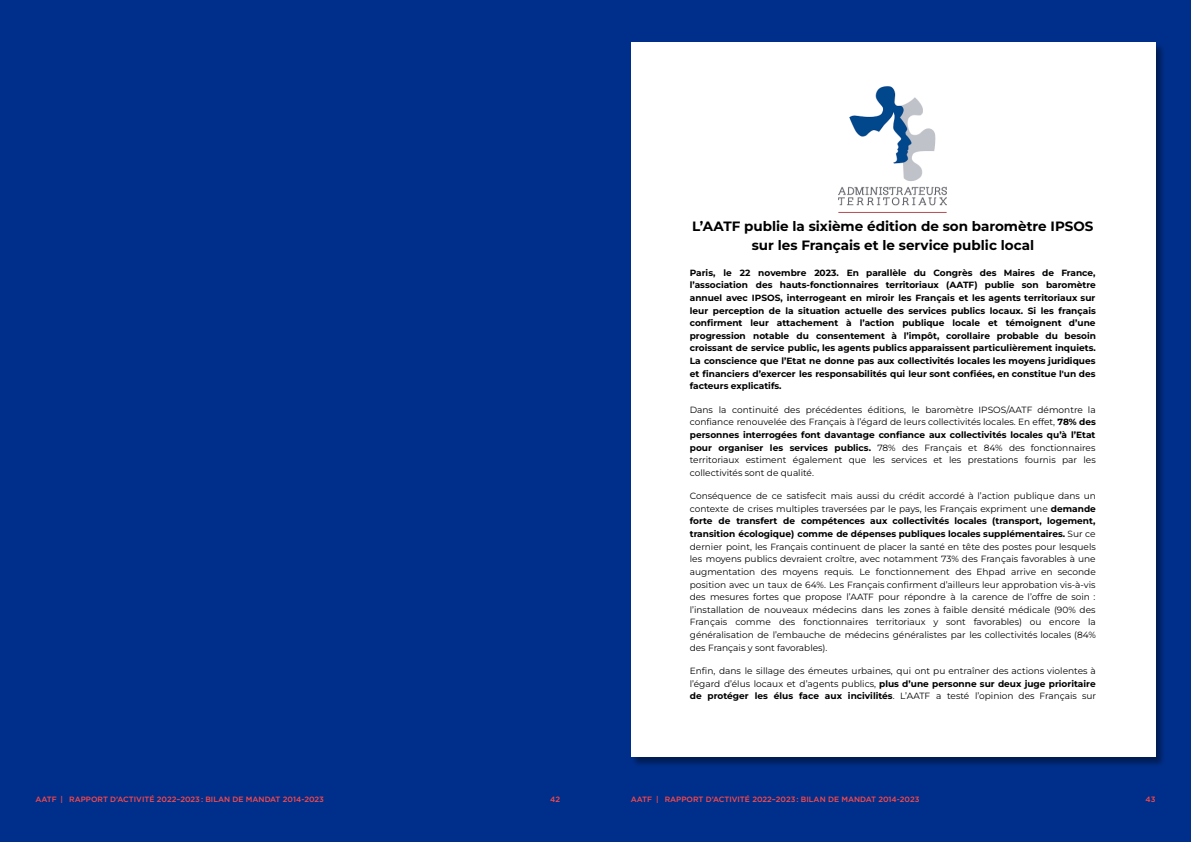
<style>
.page{position:relative;width:1191px;height:842px;background:#002f8b}
.page>*{position:absolute;margin:0;border:0;box-sizing:border-box;transform-origin:0 0}
.t1{font:700 13.5px/18.9px "Montserrat";color:#000;text-align:center}
.t2{font:9px/12.6px "Montserrat";color:#000;text-align:justify}
.t3{font:700 9px/12.6px "Montserrat";color:#000;text-align:justify}
.t4{font:500 7.7px "Gotham";color:#ff4848}
.s1{font-weight:700}
</style>
<div class="page">
<div style="left:630px;top:42px;width:535px;height:725px;background:#000;opacity:.4"></div>
<div style="left:631px;top:43px;width:524px;height:714px;background:#fff"></div>
<img style="left:839px;top:87px;width:108px;height:125px">
<h1 class="t1" style="left:692px;top:216px;width:403px">L’AATF publie la sixième édition de son baromètre IPSOS sur les Français et le service public local</h1>
<p class="t3" style="left:690px;top:266px;width:408px">Paris, le 22 novembre 2023. En parallèle du Congrès des Maires de France, l’association des hauts-fonctionnaires territoriaux (AATF) publie son baromètre annuel avec IPSOS, interrogeant en miroir les Français et les agents territoriaux sur leur perception de la situation actuelle des services publics locaux. Si les français confirment leur attachement à l’action publique locale et témoignent d’une progression notable du consentement à l’impôt, corollaire probable du besoin croissant de service public, les agents publics apparaissent particulièrement inquiets.<br>La conscience que l’Etat ne donne pas aux collectivités locales les moyens juridiques et financiers d’exercer les responsabilités qui leur sont confiées, en constitue l'un des facteurs explicatifs.</p>
<p class="t2" style="left:690px;top:403px;width:408px">Dans la continuité des précédentes éditions, le baromètre IPSOS/AATF démontre la confiance renouvelée des Français à l’égard de leurs collectivités locales. En effet, <span class="s1">78% des personnes interrogées font davantage confiance aux collectivités locales qu’à l’Etat pour organiser les services publics.</span> 78% des Français et 84% des fonctionnaires territoriaux estiment également que les services et les prestations fournis par les collectivités sont de qualité.</p>
<p class="t2" style="left:689px;top:489px;width:408px">Conséquence de ce satisfecit mais aussi du crédit accordé à l’action publique dans un contexte de crises multiples traversées par le pays, les Français expriment une <span class="s1">demande forte de transfert de compétences aux collectivités locales (transport, logement, transition écologique) comme de dépenses publiques locales supplémentaires.</span> Sur ce dernier point, les Français continuent de placer la santé en tête des postes pour lesquels les moyens publics devraient croître, avec notamment 73% des Français favorables à une augmentation des moyens requis. Le fonctionnement des Ehpad arrive en seconde position avec un taux de 64%. Les Français confirment d’ailleurs leur approbation vis-à-vis des mesures fortes que propose l’AATF pour répondre à la carence de l’offre de soin : l’installation de nouveaux médecins dans les zones à faible densité médicale (90% des Français comme des fonctionnaires territoriaux y sont favorables) ou encore la généralisation de l’embauche de médecins généralistes par les collectivités locales (84% des Français y sont favorables).</p>
<p class="t2" style="left:690px;top:664px;width:408px">Enfin, dans le sillage des émeutes urbaines, qui ont pu entraîner des actions violentes à l’égard d’élus locaux et d’agents publics, <span class="s1">plus d’une personne sur deux juge prioritaire de protéger les élus face aux incivilités</span>. L’AATF a testé l’opinion des Français sur</p>
<p class="t4" style="left:35px;top:794px;width:290px">AATF | RAPPORT D’ACTIVITÉ 2022–2023 : BILAN DE MANDAT 2014-2023</p>
<p class="t4" style="left:550px;top:794px;width:11px">42</p>
<p class="t4" style="left:631px;top:794px;width:290px">AATF | RAPPORT D’ACTIVITÉ 2022–2023 : BILAN DE MANDAT 2014-2023</p>
<p class="t4" style="left:1145px;top:794px;width:11px">43</p>
</div>
